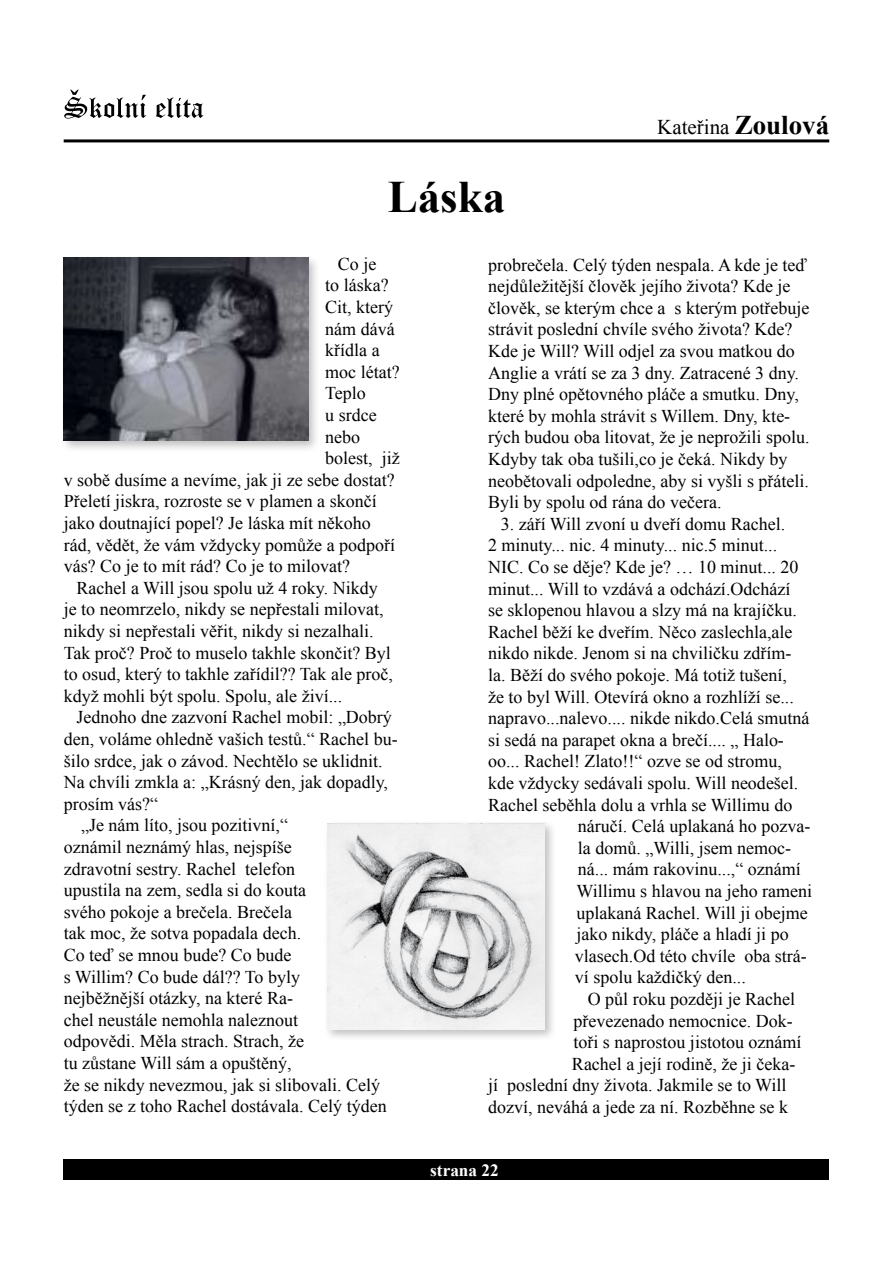
<style>
.page{position:relative;width:893px;height:1263px;background:#fff}
.page>*{position:absolute;margin:0;border:0;box-sizing:border-box;transform-origin:0 0}
.t1{font:700 45px "Times New Roman";color:#000}
.t2{font:21px "Times New Roman";color:#000}
.t3{font:18px/21.6px "Times New Roman";color:#000}
.t4{font:700 17.25px "Times New Roman";color:#fff}
.s1{font-weight:700;font-size:27px}
</style>
<div class="page">
<hr style="left:64px;top:139px;width:765px;height:3px;background:#000">
<svg style="left:64px;top:90px;width:139px;height:29px"></svg>
<div style="left:64px;top:1159px;width:765px;height:21px;background:#000"></div>
<div style="left:323px;top:819px;width:240px;height:229px;background:#000;opacity:.25"></div>
<img style="left:327px;top:823px;width:217px;height:207px">
<div style="left:60px;top:254px;width:268px;height:205px;background:#000;opacity:.25"></div>
<img style="left:64px;top:258px;width:244px;height:183px">
<h1 class="t1" style="left:388px;top:166px;width:119px">Láska</h1>
<p class="t2" style="left:657px;top:113px;width:174px">Kateřina <span class="s1">Zoulová</span></p>
<p class="t3" style="left:338px;top:253px;width:40px">Co je</p>
<p class="t3" style="left:325px;top:274px;width:65px">to láska?</p>
<p class="t3" style="left:325px;top:296px;width:70px">Cit, který</p>
<p class="t3" style="left:325px;top:317px;width:71px">nám dává</p>
<p class="t3" style="left:325px;top:339px;width:56px">křídla a</p>
<p class="t3" style="left:325px;top:361px;width:76px">moc létat?</p>
<p class="t3" style="left:325px;top:382px;width:42px">Teplo</p>
<p class="t3" style="left:325px;top:404px;width:53px">u srdce</p>
<p class="t3" style="left:325px;top:425px;width:36px">nebo</p>
<p class="t3" style="left:325px;top:447px;width:76px">bolest, již</p>
<p class="t3" style="left:64px;top:469px;width:332px">v sobě dusíme a nevíme, jak ji ze sebe dostat?</p>
<p class="t3" style="left:64px;top:490px;width:314px">Přeletí jiskra, rozroste se v plamen a skončí</p>
<p class="t3" style="left:64px;top:512px;width:308px">jako doutnající popel? Je láska mít někoho</p>
<p class="t3" style="left:64px;top:533px;width:333px">rád, vědět, že vám vždycky pomůže a podpoří</p>
<p class="t3" style="left:64px;top:555px;width:288px">vás? Co je to mít rád? Co je to milovat?</p>
<p class="t3" style="left:77px;top:577px;width:303px">Rachel a Will jsou spolu už 4 roky. Nikdy</p>
<p class="t3" style="left:64px;top:598px;width:321px">je to neomrzelo, nikdy se nepřestali milovat,</p>
<p class="t3" style="left:64px;top:620px;width:311px">nikdy si nepřestali věřit, nikdy si nezalhali.</p>
<p class="t3" style="left:64px;top:641px;width:329px">Tak proč? Proč to muselo takhle skončit? Byl</p>
<p class="t3" style="left:64px;top:663px;width:331px">to osud, který to takhle zařídil?? Tak ale proč,</p>
<p class="t3" style="left:64px;top:685px;width:280px">když mohli být spolu. Spolu, ale živí...</p>
<p class="t3" style="left:77px;top:706px;width:317px">Jednoho dne zazvoní Rachel mobil: „Dobrý</p>
<p class="t3" style="left:64px;top:728px;width:335px">den, voláme ohledně vašich testů.“ Rachel bu-</p>
<p class="t3" style="left:64px;top:749px;width:320px">šilo srdce, jak o závod. Nechtělo se uklidnit.</p>
<p class="t3" style="left:64px;top:771px;width:326px">Na chvíli zmkla a: „Krásný den, jak dopadly,</p>
<p class="t3" style="left:64px;top:793px;width:96px">prosím vás?“</p>
<p class="t3" style="left:81px;top:814px;width:208px">„Je nám líto, jsou pozitivní,“</p>
<p class="t3" style="left:64px;top:836px;width:229px">oznámil neznámý hlas, nejspíše</p>
<p class="t3" style="left:64px;top:857px;width:233px">zdravotní sestry. Rachel telefon</p>
<p class="t3" style="left:64px;top:879px;width:244px">upustila na zem, sedla si do kouta</p>
<p class="t3" style="left:64px;top:901px;width:230px">svého pokoje a brečela. Brečela</p>
<p class="t3" style="left:64px;top:922px;width:239px">tak moc, že sotva popadala dech.</p>
<p class="t3" style="left:64px;top:944px;width:229px">Co teď se mnou bude? Co bude</p>
<p class="t3" style="left:64px;top:965px;width:238px">s Willim? Co bude dál?? To byly</p>
<p class="t3" style="left:64px;top:987px;width:231px">nejběžnější otázky, na které Ra-</p>
<p class="t3" style="left:64px;top:1009px;width:236px">chel neustále nemohla naleznout</p>
<p class="t3" style="left:64px;top:1030px;width:242px">odpovědi. Měla strach. Strach, že</p>
<p class="t3" style="left:64px;top:1052px;width:229px">tu zůstane Will sám a opuštěný,</p>
<p class="t3" style="left:64px;top:1073px;width:318px">že se nikdy nevezmou, jak si slibovali. Celý</p>
<p class="t3" style="left:64px;top:1095px;width:324px">týden se z toho Rachel dostávala. Celý týden</p>
<p class="t3" style="left:488px;top:253px;width:323px">probrečela. Celý týden nespala. A kde je teď nejdůležitější člověk jejího života? Kde je člověk, se kterým chce a s kterým potřebuje strávit poslední chvíle svého života? Kde?<br>Kde je Will? Will odjel za svou matkou do Anglie a vrátí se za 3 dny. Zatracené 3 dny.<br>Dny plné opětovného pláče a smutku. Dny, které by mohla strávit s Willem. Dny, kte&shy;rých budou oba litovat, že je neprožili spolu.<br>Kdyby tak oba tušili,co je čeká. Nikdy by neobětovali odpoledne, aby si vyšli s přáteli.<br>Byli by spolu od rána do večera.</p>
<p class="t3" style="left:501px;top:513px;width:286px">3. září Will zvoní u dveří domu Rachel.</p>
<p class="t3" style="left:488px;top:534px;width:291px">2 minuty... nic. 4 minuty... nic.5 minut...</p>
<p class="t3" style="left:488px;top:556px;width:312px">NIC. Co se děje? Kde je? … 10 minut... 20</p>
<p class="t3" style="left:488px;top:577px;width:304px">minut... Will to vzdává a odchází.Odchází</p>
<p class="t3" style="left:488px;top:599px;width:310px">se sklopenou hlavou a slzy má na krajíčku.</p>
<p class="t3" style="left:488px;top:621px;width:306px">Rachel běží ke dveřím. Něco zaslechla,ale</p>
<p class="t3" style="left:488px;top:642px;width:305px">nikdo nikde. Jenom si na chviličku zdřím-</p>
<p class="t3" style="left:488px;top:664px;width:300px">la. Běží do svého pokoje. Má totiž tušení,</p>
<p class="t3" style="left:488px;top:685px;width:307px">že to byl Will. Otevírá okno a rozhlíží se...</p>
<p class="t3" style="left:488px;top:707px;width:323px">napravo...nalevo.... nikde nikdo.Celá smutná</p>
<p class="t3" style="left:488px;top:729px;width:297px">si sedá na parapet okna a brečí.... „ Halo-</p>
<p class="t3" style="left:488px;top:750px;width:295px">oo... Rachel! Zlato!!“ ozve se od stromu,</p>
<p class="t3" style="left:488px;top:772px;width:312px">kde vždycky sedávali spolu. Will neodešel.</p>
<p class="t3" style="left:488px;top:793px;width:306px">Rachel seběhla dolu a vrhla se Willimu do</p>
<p class="t3" style="left:578px;top:815px;width:234px">náručí. Celá uplakaná ho pozva-</p>
<p class="t3" style="left:578px;top:837px;width:215px">la domů. „Willi, jsem nemoc-</p>
<p class="t3" style="left:578px;top:858px;width:224px">ná... mám rakovinu...,“ oznámí</p>
<p class="t3" style="left:576px;top:880px;width:237px">Willimu s hlavou na jeho rameni</p>
<p class="t3" style="left:576px;top:901px;width:233px">uplakaná Rachel. Will ji obejme</p>
<p class="t3" style="left:576px;top:923px;width:214px">jako nikdy, pláče a hladí ji po</p>
<p class="t3" style="left:575px;top:945px;width:233px">vlasech.Od této chvíle oba strá-</p>
<p class="t3" style="left:575px;top:966px;width:172px">ví spolu každičký den...</p>
<p class="t3" style="left:588px;top:988px;width:209px">O půl roku později je Rachel</p>
<p class="t3" style="left:573px;top:1009px;width:221px">převezenado nemocnice. Dok-</p>
<p class="t3" style="left:573px;top:1031px;width:230px">toři s naprostou jistotou oznámí</p>
<p class="t3" style="left:572px;top:1053px;width:225px">Rachel a její rodině, že ji čeka-</p>
<p class="t3" style="left:488px;top:1074px;width:300px">jí poslední dny života. Jakmile se to Will</p>
<p class="t3" style="left:488px;top:1096px;width:301px">dozví, neváhá a jede za ní. Rozběhne se k</p>
<p class="t4" style="left:430px;top:1158px;width:70px">strana 22</p>
</div>
